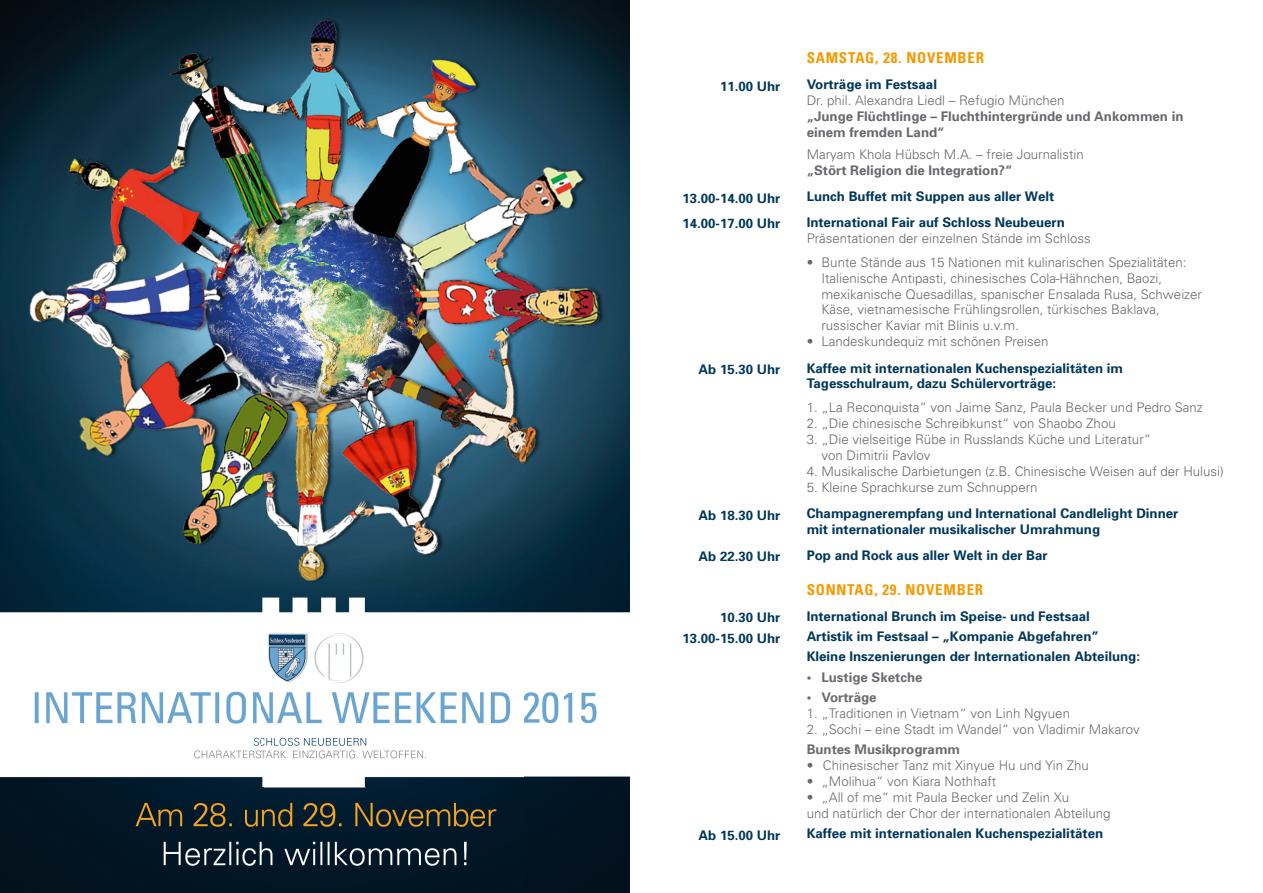
<style>
.page{position:relative;width:1263px;height:893px;background:#fff}
.page>*{position:absolute;margin:0;border:0;box-sizing:border-box;transform-origin:0 0}
.t1{font:700 condensed 15px "Univers";letter-spacing:.05em;color:#f49a00}
.t2{font:300 13.2px/15.9px "Univers";color:#68676c}
.t3{font:700 13.2px/20.4px "Univers";color:#01375a}
.t4{font:300 13.2px/15.9px "Univers";color:#6b6a6f}
.t5{font:700 13.2px/15.9px "Univers";color:#68676c}
.t6{font:700 13.2px "Univers";color:#6b6a6f}
</style>
<div class="page">
<img style="left:0;top:0;width:629px;height:893px">
<p class="t3" style="left:720px;top:76px;width:62px">11.00 Uhr</p>
<p class="t3" style="left:682px;top:185px;width:100px;line-height:24.9px">13.00-14.00 Uhr<br>14.00-17.00 Uhr</p>
<p class="t3" style="left:699px;top:359px;width:83px">Ab 15.30 Uhr</p>
<p class="t3" style="left:699px;top:504px;width:83px">Ab 18.30 Uhr</p>
<p class="t3" style="left:699px;top:546px;width:83px">Ab 22.30 Uhr</p>
<p class="t3" style="left:682px;top:607px;width:100px;text-align:right">10.30 Uhr<br>13.00-15.00 Uhr</p>
<p class="t3" style="left:699px;top:825px;width:83px">Ab 15.00 Uhr</p>
<p class="t1" style="left:807px;top:48px;width:179px">SAMSTAG, 28. NOVEMBER</p>
<p class="t3" style="left:807px;top:74px;width:132px">Vorträge im Festsaal</p>
<p class="t2" style="left:807px;top:92px;width:259px">Dr. phil. Alexandra Liedl – Refugio München</p>
<p class="t5" style="left:807px;top:108px;width:378px">„Junge Flüchtlinge – Fluchthintergründe und Ankommen in einem fremden Land“</p>
<p class="t2" style="left:807px;top:146px;width:279px">Maryam Khola Hübsch M.A. – freie Journalistin</p>
<p class="t5" style="left:807px;top:162px;width:207px">„Stört Religion die Integration?“</p>
<p class="t3" style="left:807px;top:183px;width:260px;line-height:26.2px">Lunch Buffet mit Suppen aus aller Welt<br>International Fair auf Schloss Neubeuern</p>
<p class="t2" style="left:807px;top:230px;width:285px">Präsentationen der einzelnen Stände im Schloss</p>
<p class="t2" style="left:821px;top:254px;width:382px;text-indent:-15px">• Bunte Stände aus 15 Nationen mit kulinarischen Spezialitäten:<br>Italienische Antipasti, chinesisches Cola-Hähnchen, Baozi, mexikanische Quesadillas, spanischer Ensalada Rusa, Schweizer Käse, vietnamesische Frühlingsrollen, türkisches Baklava, russischer Kaviar mit Blinis u.v.m.</p>
<p class="t2" style="left:807px;top:333px;width:243px">• Landeskundequiz mit schönen Preisen</p>
<p class="t3" style="left:807px;top:359px;width:318px;line-height:15.9px">Kaffee mit internationalen Kuchenspezialitäten im<br>Tagesschulraum, dazu Schülervorträge:</p>
<p class="t2" style="left:807px;top:399px;width:398px">1. „La Reconquista“ von Jaime Sanz, Paula Becker und Pedro Sanz</p>
<p class="t2" style="left:807px;top:415px;width:311px">2. „Die chinesische Schreibkunst“ von Shaobo Zhou</p>
<p class="t2" style="left:821px;top:431px;width:331px;text-indent:-15px">3. „Die vielseitige Rübe in Russlands Küche und Literatur“ von Dimitrii Pavlov</p>
<p class="t2" style="left:807px;top:463px;width:419px">4. Musikalische Darbietungen (z.B. Chinesische Weisen auf der Hulusi)</p>
<p class="t2" style="left:807px;top:478px;width:232px">5. Kleine Sprachkurse zum Schnuppern</p>
<p class="t3" style="left:807px;top:505px;width:373px;line-height:15.9px">Champagnerempfang und International Candlelight Dinner mit internationaler musikalischer Umrahmung</p>
<p class="t3" style="left:807px;top:545px;width:242px">Pop and Rock aus aller Welt in der Bar</p>
<p class="t1" style="left:807px;top:580px;width:178px">SONNTAG, 29. NOVEMBER</p>
<p class="t3" style="left:807px;top:605px;width:335px">International Brunch im Speise- und Festsaal<br>Artistik im Festsaal – „Kompanie Abgefahren”<br>Kleine Inszenierungen der Internationalen Abteilung:</p>
<p class="t6" style="left:807px;top:669px;width:117px">• Lustige Sketche</p>
<p class="t6" style="left:807px;top:689px;width:71px">• Vorträge</p>
<p class="t4" style="left:807px;top:705px;width:265px">1. „Traditionen in Vietnam“ von Linh Ngyuen</p>
<p class="t4" style="left:807px;top:721px;width:335px">2. „Sochi – eine Stadt im Wandel“ von Vladimir Makarov</p>
<p class="t6" style="left:807px;top:741px;width:155px">Buntes Musikprogramm</p>
<p class="t4" style="left:807px;top:757px;width:284px">• Chinesischer Tanz mit Xinyue Hu und Yin Zhu</p>
<p class="t4" style="left:807px;top:773px;width:191px">• „Molihua“ von Kiara Nothhaft</p>
<p class="t4" style="left:807px;top:789px;width:305px">• „All of me“ mit Paula Becker und Zelin Xu<br>und natürlich der Chor der internationalen Abteilung</p>
<p class="t3" style="left:807px;top:823px;width:298px">Kaffee mit internationalen Kuchenspezialitäten</p>
</div>
